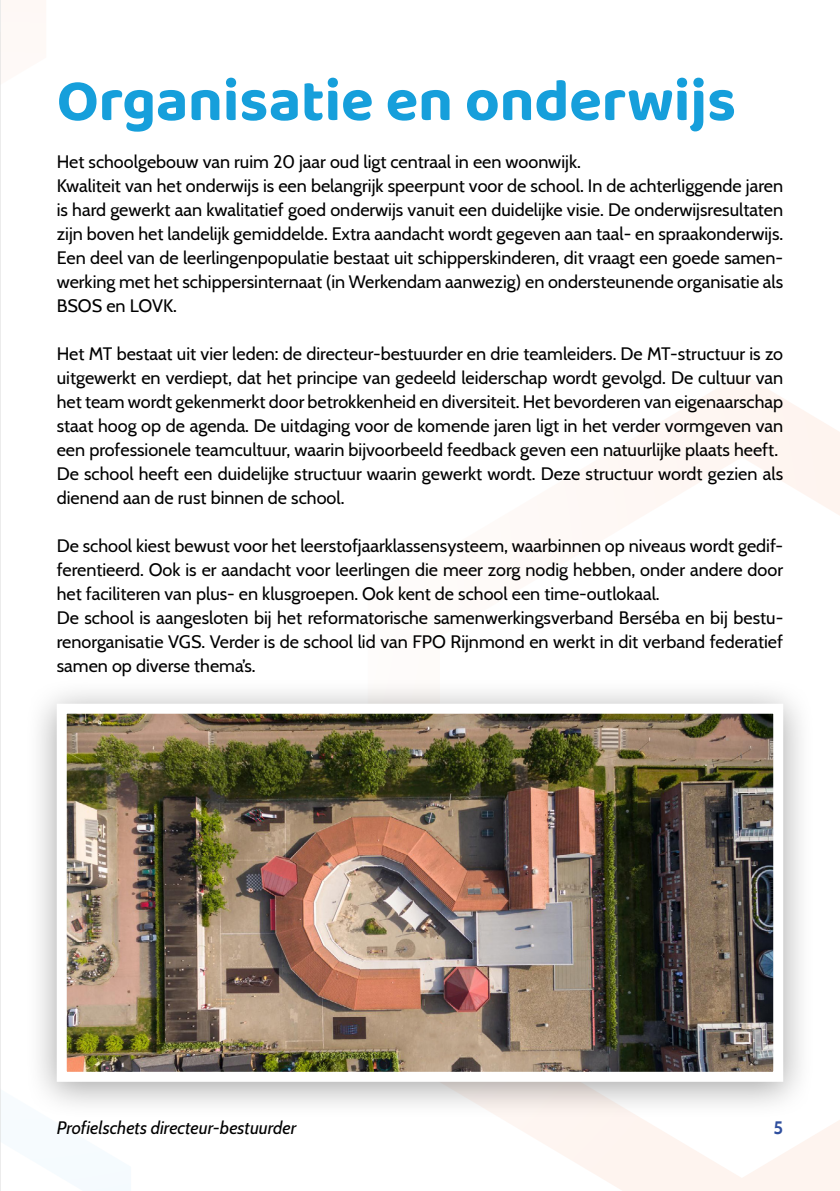
<style>
.page{position:relative;width:840px;height:1191px;background:#fff}
.page>*{position:absolute;margin:0;border:0;box-sizing:border-box;transform-origin:0 0}
.t1{font:700 60px "Baloo Chettan 2";color:#169fdb}
.t2{font:18px/24px "Cabin";color:#000}
.t3{font:italic 18px "Cabin";color:#000}
.t4{font:700 18px "Cabin";color:#2f4f9e}
</style>
<div class="page">
<svg style="left:90px;top:1183px;width:41px;height:8px"></svg>
<svg style="left:503px;top:374px;width:336px;height:817px"></svg>
<div style="left:25px;top:678px;width:789px;height:441px;background:#000;opacity:.35"></div>
<img style="left:68px;top:714px;width:703px;height:356px">
<div style="left:57px;top:703px;width:725px;height:378px;border:10px solid #fff"></div>
<hr style="left:0;top:0;width:1px;height:1191px;background:#dadada">
<h1 class="t1" style="left:57px;top:56px;width:680px">Organisatie en onderwijs</h1>
<p class="t2" style="left:57px;top:148px;width:727px">Het schoolgebouw van ruim 20 jaar oud ligt centraal in een woonwijk.<br>Kwaliteit van het onderwijs is een belangrijk speerpunt voor de school. In de achterliggende jaren is hard gewerkt aan kwalitatief goed onderwijs vanuit een duidelijke visie. De onderwijsresultaten zijn boven het landelijk gemiddelde. Extra aandacht wordt gegeven aan taal- en spraakonderwijs.<br>Een deel van de leerlingenpopulatie bestaat uit schipperskinderen, dit vraagt een goede samen&shy;werking met het schippersinternaat (in Werkendam aanwezig) en ondersteunende organisatie als BSOS en LOVK.</p>
<p class="t2" style="left:57px;top:340px;width:727px">Het MT bestaat uit vier leden: de directeur-bestuurder en drie teamleiders. De MT-structuur is zo uitgewerkt en verdiept, dat het principe van gedeeld leiderschap wordt gevolgd. De cultuur van het team wordt gekenmerkt door betrokkenheid en diversiteit. Het bevorderen van eigenaarschap staat hoog op de agenda. De uitdaging voor de komende jaren ligt in het verder vormgeven van een professionele teamcultuur, waarin bijvoorbeeld feedback geven een natuurlijke plaats heeft.<br>De school heeft een duidelijke structuur waarin gewerkt wordt. Deze structuur wordt gezien als dienend aan de rust binnen de school.</p>
<p class="t2" style="left:57px;top:532px;width:727px">De school kiest bewust voor het leerstofjaarklassensysteem, waarbinnen op niveaus wordt gedif&shy;ferentieerd. Ook is er aandacht voor leerlingen die meer zorg nodig hebben, onder andere door het faciliteren van plus- en klusgroepen. Ook kent de school een time-outlokaal.<br>De school is aangesloten bij het reformatorische samenwerkingsverband Berséba en bij bestu&shy;renorganisatie VGS. Verder is de school lid van FPO Rijnmond en werkt in dit verband federatief samen op diverse thema’s.</p>
<p class="t3" style="left:57px;top:1113px;width:241px">Profielschets directeur-bestuurder</p>
<p class="t4" style="left:773px;top:1113px;width:11px">5</p>
</div>
